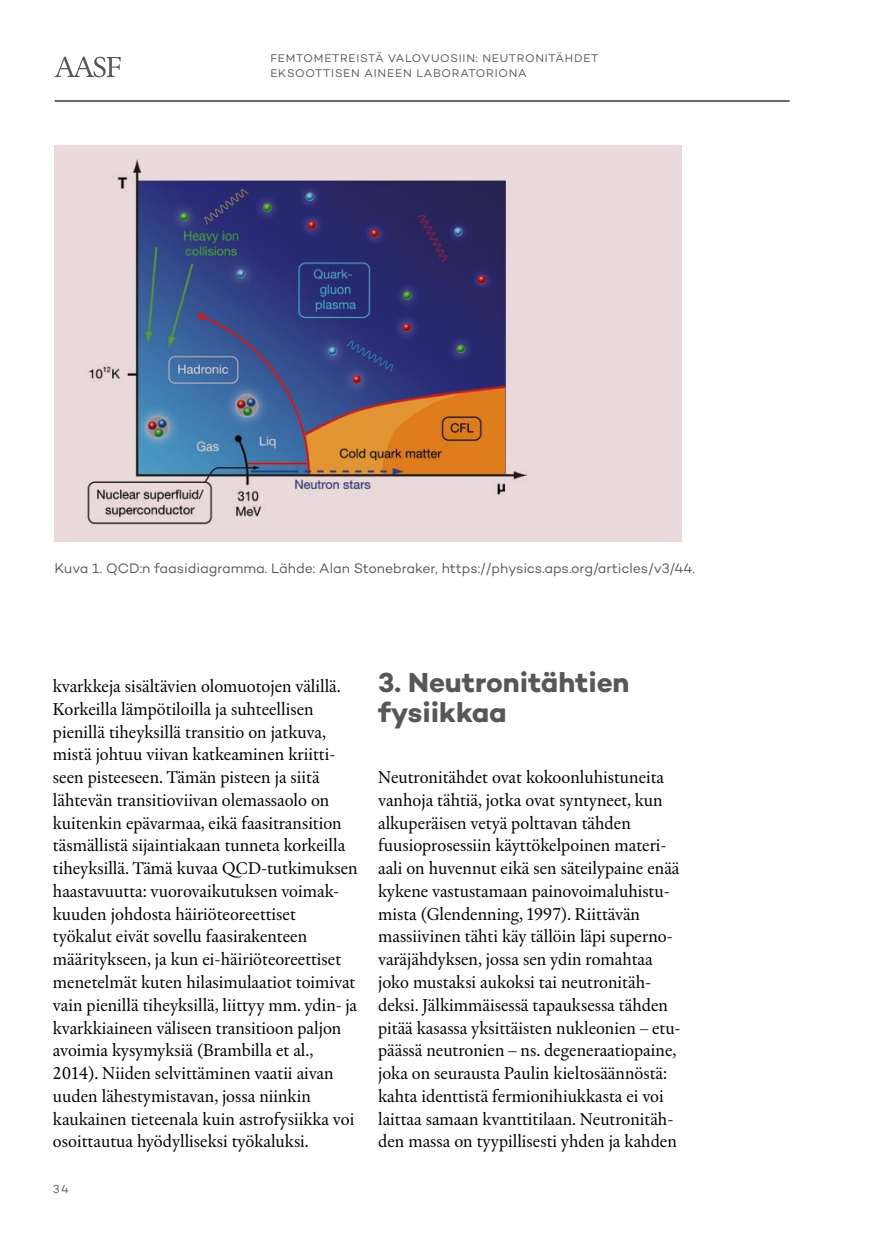
<style>
.page{position:relative;width:874px;height:1241px;background:#fff}
.page>*{position:absolute;margin:0;border:0;box-sizing:border-box;transform-origin:0 0}
.t1{font:700 28px/29.8px "Campton";color:#575756}
.t2{font:17.5px/22.8px "Chassi S";color:#000}
.t3{font:14px "Campton";letter-spacing:-.005em;color:#575756}
.t4{font:11.9px "Campton";color:#575756}
.t5{font:11.38px/15.8px "Campton";letter-spacing:.07em;color:#575756}
</style>
<div class="page">
<hr style="left:55px;top:100px;width:734px;height:2px;background:#575756">
<svg style="left:55px;top:56px;width:66px;height:21px"></svg>
<div style="left:55px;top:145px;width:626px;height:396px;background:#eadadb"></div>
<img style="left:87px;top:160px;width:439px;height:364px">
<p class="t5" style="left:270px;top:50px;width:329px">FEMTOMETREISTÄ VALOVUOSIIN: NEUTRONITÄHDET<br>EKSOOTTISEN AINEEN LABORATORIONA</p>
<p class="t3" style="left:55px;top:560px;width:641px">Kuva 1. QCD:n faasidiagramma. Lähde: Alan Stonebraker, https://physics.aps.org/articles/v3/44.</p>
<p class="t2" style="left:53px;top:674px;width:306px">kvarkkeja sisältävien olomuotojen välillä.<br>Korkeilla lämpötiloilla ja suhteellisen pienillä tiheyksillä transitio on jatkuva, mistä johtuu viivan katkeaminen kriitti&shy;seen pisteeseen. Tämän pisteen ja siitä lähtevän transitioviivan olemassaolo on kuitenkin epävarmaa, eikä faasitransition täsmällistä sijaintiakaan tunneta korkeilla tiheyksillä. Tämä kuvaa QCD-tutkimuksen haastavuutta: vuorovaikutuksen voimak&shy;kuuden johdosta häiriöteoreettiset työkalut eivät sovellu faasirakenteen määritykseen, ja kun ei-häiriöteoreettiset menetelmät kuten hilasimulaatiot toimivat vain pienillä tiheyksillä, liittyy mm. ydin- ja kvarkkiaineen väliseen transitioon paljon avoimia kysymyksiä (Brambilla et al., 2014). Niiden selvittäminen vaatii aivan uuden lähestymistavan, jossa niinkin kaukainen tieteenala kuin astrofysiikka voi osoittautua hyödylliseksi työkaluksi.</p>
<h1 class="t1" style="left:378px;top:667px;width:253px">3. Neutronitähtien fysiikkaa</h1>
<p class="t2" style="left:378px;top:765px;width:304px">Neutronitähdet ovat kokoonluhistuneita vanhoja tähtiä, jotka ovat syntyneet, kun alkuperäisen vetyä polttavan tähden fuusioprosessiin käyttökelpoinen materi&shy;aali on huvennut eikä sen säteilypaine enää kykene vastustamaan painovoimaluhistu&shy;mista (Glendenning, 1997). Riittävän massiivinen tähti käy tällöin läpi superno&shy;varäjähdyksen, jossa sen ydin romahtaa joko mustaksi aukoksi tai neutronitäh&shy;deksi. Jälkimmäisessä tapauksessa tähden pitää kasassa yksittäisten nukleonien – etu&shy;päässä neutronien – ns. degeneraatiopaine, joka on seurausta Paulin kieltosäännöstä: kahta identtistä fermionihiukkasta ei voi laittaa samaan kvanttitilaan. Neutronitäh&shy;den massa on tyypillisesti yhden ja kahden</p>
<p class="t4" style="left:53px;top:1181px;width:17px">34</p>
</div>
